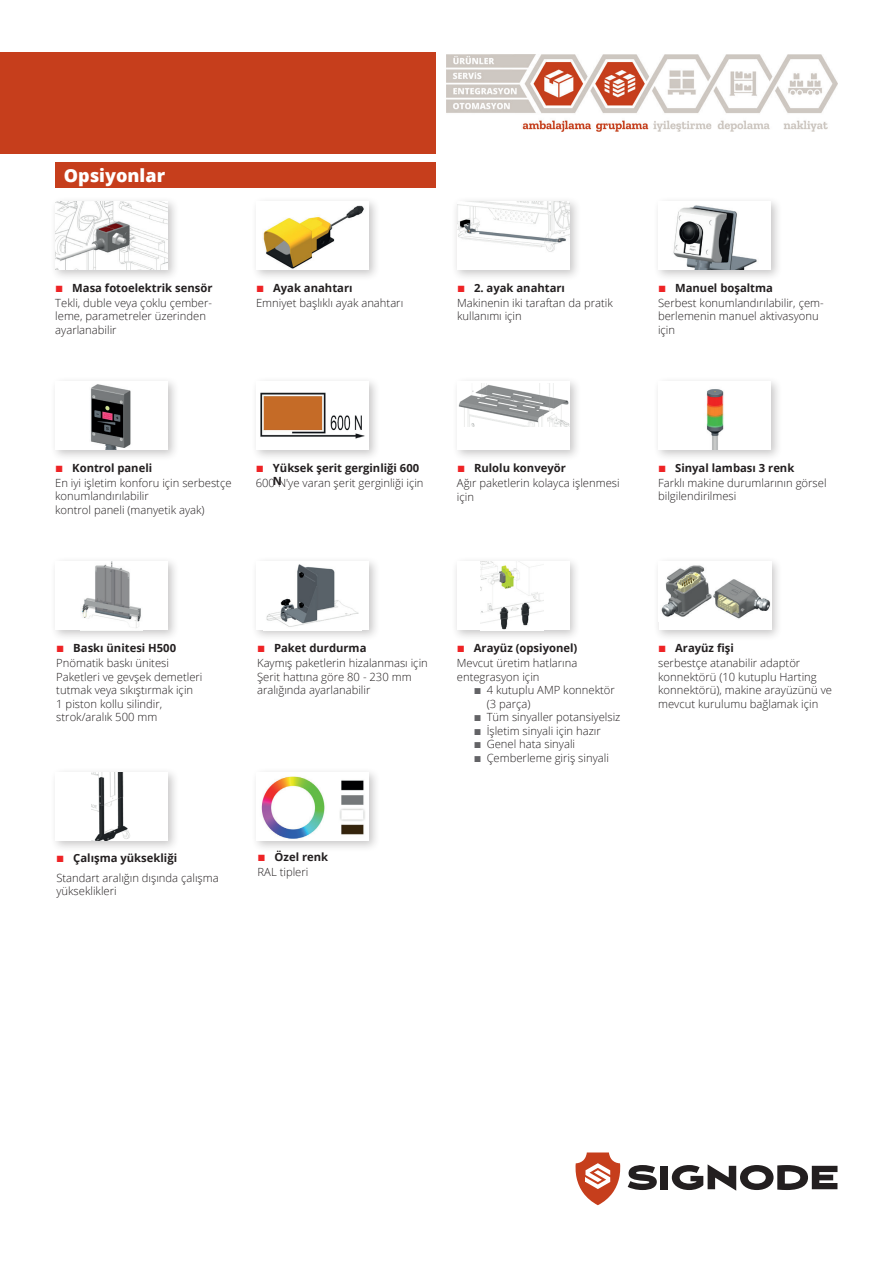
<style>
.page{position:relative;width:893px;height:1263px;background:#fff}
.page>*{position:absolute;margin:0;border:0;box-sizing:border-box;transform-origin:0 0}
.t1{font:800 18px "Open Sans";color:#fff}
.t2{font:300 11.25px/13.5px "Open Sans";color:#231f20}
.t3{font:700 11.25px/13.5px "Open Sans";color:#231f20}
.s1{font-family:"Arial";font-weight:400;font-size:13.5px;color:#ee2325}
.s2{font-family:"Arial";font-weight:400;font-size:12.75px;color:#636366}
</style>
<div class="page">
<div style="left:653px;top:376px;width:129px;height:86px;background:#231f20;opacity:.25"></div>
<div style="left:658px;top:381px;width:113px;height:69px;background:#fff"></div>
<img style="left:706px;top:389px;width:18px;height:61px">
<div style="left:50px;top:556px;width:129px;height:86px;background:#231f20;opacity:.25"></div>
<div style="left:55px;top:562px;width:113px;height:68px;background:#fff"></div>
<img style="left:81px;top:562px;width:60px;height:66px">
<div style="left:50px;top:767px;width:129px;height:86px;background:#231f20;opacity:.25"></div>
<div style="left:55px;top:772px;width:113px;height:69px;background:#fff"></div>
<img style="left:92px;top:772px;width:38px;height:69px">
<div style="left:452px;top:556px;width:129px;height:86px;background:#231f20;opacity:.25"></div>
<div style="left:457px;top:562px;width:112px;height:68px;background:#fff"></div>
<img style="left:480px;top:562px;width:64px;height:68px">
<div style="left:653px;top:556px;width:130px;height:86px;background:#231f20;opacity:.25"></div>
<div style="left:659px;top:562px;width:112px;height:68px;background:#fff"></div>
<img style="left:661px;top:565px;width:110px;height:54px">
<div style="left:251px;top:196px;width:129px;height:86px;background:#231f20;opacity:.25"></div>
<div style="left:256px;top:201px;width:113px;height:69px;background:#fff"></div>
<img style="left:263px;top:205px;width:101px;height:64px">
<div style="left:653px;top:196px;width:129px;height:86px;background:#231f20;opacity:.25"></div>
<div style="left:658px;top:201px;width:113px;height:69px;background:#fff"></div>
<img style="left:673px;top:205px;width:84px;height:65px">
<div style="left:452px;top:196px;width:129px;height:86px;background:#231f20;opacity:.25"></div>
<div style="left:457px;top:201px;width:113px;height:69px;background:#fff"></div>
<img style="left:457px;top:201px;width:113px;height:51px">
<div style="left:251px;top:376px;width:130px;height:86px;background:#231f20;opacity:.25"></div>
<div style="left:256px;top:381px;width:113px;height:69px;background:#fff"></div>
<img style="left:260px;top:392px;width:105px;height:47px">
<div style="left:452px;top:376px;width:129px;height:86px;background:#231f20;opacity:.25"></div>
<div style="left:457px;top:381px;width:113px;height:69px;background:#fff"></div>
<img style="left:458px;top:383px;width:112px;height:44px">
<div style="left:251px;top:556px;width:130px;height:86px;background:#231f20;opacity:.25"></div>
<div style="left:256px;top:562px;width:113px;height:68px;background:#fff"></div>
<img style="left:266px;top:564px;width:93px;height:63px">
<div style="left:50px;top:196px;width:129px;height:86px;background:#231f20;opacity:.25"></div>
<img style="left:55px;top:201px;width:113px;height:69px">
<div style="left:50px;top:376px;width:130px;height:86px;background:#231f20;opacity:.25"></div>
<div style="left:55px;top:381px;width:113px;height:69px;background:#fff"></div>
<img style="left:90px;top:384px;width:41px;height:66px">
<div style="left:251px;top:767px;width:130px;height:86px;background:#231f20;opacity:.25"></div>
<img style="left:256px;top:772px;width:113px;height:69px">
<svg style="left:575px;top:1152px;width:45px;height:53px"></svg>
<svg style="left:628px;top:1165px;width:29px;height:25px"></svg>
<div style="left:661px;top:1166px;width:7px;height:23px;background:#231f20"></div>
<svg style="left:672px;top:1164px;width:165px;height:27px"></svg>
<div style="left:0;top:52px;width:436px;height:102px;background:#c63e1c"></div>
<div style="left:55px;top:163px;width:381px;height:25px;background:#c63e1c"></div>
<img style="left:446px;top:55px;width:392px;height:77px">
<h1 class="t1" style="left:64px;top:162px;width:103px">Opsiyonlar</h1>
<p class="t3" style="left:55px;top:281px;width:159px"><span class="s1">■</span> Masa fotoelektrik sensör</p>
<p class="t2" style="left:55px;top:296px;width:158px">Tekli, duble veya çoklu çember&shy;leme, parametreler üzerinden ayarlanabilir</p>
<p class="t3" style="left:256px;top:280px;width:98px"><span class="s1">■</span> Ayak anahtarı</p>
<p class="t2" style="left:256px;top:295px;width:149px">Emniyet başlıklı ayak anahtarı</p>
<p class="t3" style="left:457px;top:281px;width:110px"><span class="s1">■</span> 2. ayak anahtarı</p>
<p class="t2" style="left:457px;top:296px;width:157px">Makinenin iki taraftan da pratik kullanımı için</p>
<p class="t3" style="left:658px;top:281px;width:116px"><span class="s1">■</span> Manuel boşaltma</p>
<p class="t2" style="left:658px;top:296px;width:167px">Serbest konumlandırılabilir, çem&shy;berlemenin manuel aktivasyonu için</p>
<p class="t3" style="left:55px;top:460px;width:98px"><span class="s1">■</span> Kontrol paneli</p>
<p class="t2" style="left:55px;top:476px;width:178px">En iyi işletim konforu için serbestçe konumlandırılabilir<br>kontrol paneli (manyetik ayak)</p>
<p class="t3" style="left:273px;top:460px;width:148px;text-indent:-17px"><span class="s1">■</span> Yüksek şerit gerginliği 600<br>N</p>
<p class="t2" style="left:256px;top:475px;width:169px">600 N'ye varan şerit gerginliği için</p>
<p class="t3" style="left:457px;top:461px;width:110px"><span class="s1">■</span> Rulolu konveyör</p>
<p class="t2" style="left:457px;top:476px;width:164px">Ağır paketlerin kolayca işlenmesi için</p>
<p class="t3" style="left:658px;top:460px;width:138px"><span class="s1">■</span> Sinyal lambası 3 renk</p>
<p class="t2" style="left:658px;top:476px;width:170px">Farklı makine durumlarının görsel bilgilendirilmesi</p>
<p class="t3" style="left:56px;top:641px;width:121px"><span class="s1">■</span> Baskı ünitesi H500</p>
<p class="t3" style="left:257px;top:641px;width:111px"><span class="s1">■</span> Paket durdurma</p>
<p class="t3" style="left:457px;top:641px;width:122px"><span class="s1">■</span> Arayüz (opsiyonel)</p>
<p class="t3" style="left:658px;top:641px;width:77px"><span class="s1">■</span> Arayüz fişi</p>
<p class="t2" style="left:56px;top:656px;width:148px">Pnömatik baskı ünitesi<br>Paketleri ve gevşek demetleri tutmak veya sıkıştırmak için<br>1 piston kollu silindir, strok/aralık 500 mm</p>
<p class="t2" style="left:257px;top:656px;width:172px">Kaymış paketlerin hizalanması için<br>Şerit hattına göre 80 - 230 mm aralığında ayarlanabilir</p>
<p class="t2" style="left:457px;top:656px;width:122px">Mevcut üretim hatlarına entegrasyon için</p>
<p class="t2" style="left:487px;top:683px;width:130px;text-indent:-13px"><span class="s2">■</span> 4 kutuplu AMP konnektör (3 parça)</p>
<p class="t2" style="left:474px;top:710px;width:148px"><span class="s2">■</span> Tüm sinyaller potansiyelsiz</p>
<p class="t2" style="left:474px;top:724px;width:128px"><span class="s2">■</span> İşletim sinyali için hazır</p>
<p class="t2" style="left:474px;top:737px;width:103px"><span class="s2">■</span> Genel hata sinyali</p>
<p class="t2" style="left:474px;top:751px;width:136px"><span class="s2">■</span> Çemberleme giriş sinyali</p>
<p class="t2" style="left:658px;top:656px;width:175px">serbestçe atanabilir adaptör konnektörü (10 kutuplu Harting konnektörü), makine arayüzünü ve mevcut kurulumu bağlamak için</p>
<p class="t3" style="left:56px;top:851px;width:122px"><span class="s1">■</span> Çalışma yüksekliği</p>
<p class="t3" style="left:258px;top:850px;width:72px"><span class="s1">■</span> Özel renk</p>
<p class="t2" style="left:56px;top:870px;width:164px">Standart aralığın dışında çalışma yükseklikleri</p>
<p class="t2" style="left:258px;top:865px;width:52px">RAL tipleri</p>
</div>
